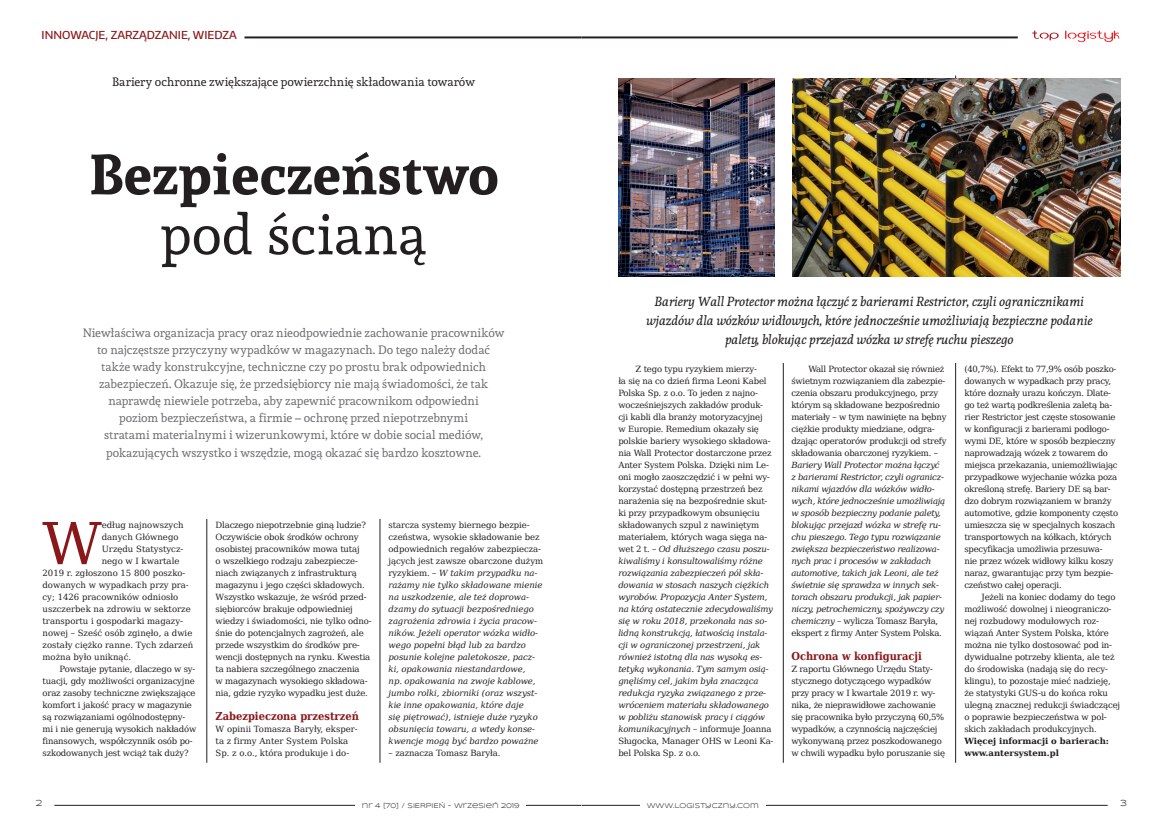
<style>
.page{position:relative;width:1163px;height:828px;background:#fff}
.page>*{position:absolute;margin:0;border:0;box-sizing:border-box;transform-origin:0 0}
.t1{font:57.9px "DejaVu Serif";color:#8a1719}
.t2{font:700 56px "Andada";letter-spacing:.01em;color:#231f20}
.t3{font:56px "Andada";letter-spacing:.005em;color:#231f20}
.t4{font:italic 13px/19px "Andada";letter-spacing:-.01em;color:#231f20;text-align:center}
.t5{font:12px/17px "Andada";color:#6c6d70;text-align:center}
.t6{font:12px "Andada";color:#231f20}
.t7{font:700 11px "DejaVu Serif Condensed";color:#8a1719}
.t8{font:500 11px "Encode Sans Normal";color:#8a1719}
.t9{font:9px "Syncopate";color:#231f20}
.t10{font:8.5px/12px "DejaVu Serif";letter-spacing:-.02em;color:#231f20}
.t11{font:italic 8.5px/12px "DejaVu Serif";letter-spacing:-.03em;color:#231f20}
.t12{font:italic 8.5px/12px "DejaVu Serif";letter-spacing:-.01em;color:#231f20}
.t13{font:8.5px/12px "DejaVu Serif";color:#231f20}
.t14{font:700 8.5px/12px "DejaVu Serif";color:#231f20}
.t15{font:7px "Syncopate";letter-spacing:-.01em;color:#231f20}
.s1{font-style:normal}
.s2{font-style:italic}
</style>
<div class="page">
<hr style="left:581px;top:805px;width:526px;height:1px;background:#231f20">
<div style="left:639px;top:802px;width:126px;height:6px;background:#fff"></div>
<hr style="left:581px;top:36px;width:436px;height:2px;background:#231f20">
<svg style="left:1032px;top:31px;width:26px;height:9px"></svg>
<svg style="left:1065px;top:31px;width:54px;height:11px"></svg>
<hr style="left:54px;top:805px;width:527px;height:1px;background:#231f20">
<div style="left:355px;top:802px;width:171px;height:9px;background:#fff"></div>
<hr style="left:244px;top:36px;width:337px;height:2px;background:#231f20">
<hr style="left:206px;top:519px;width:1px;height:244px;background:#231f20">
<hr style="left:380px;top:519px;width:1px;height:244px;background:#231f20">
<hr style="left:783px;top:363px;width:1px;height:400px;background:#231f20">
<hr style="left:955px;top:363px;width:1px;height:400px;background:#231f20">
<hr style="left:955px;top:75px;width:1px;height:143px;background:#231f20">
<img style="left:618px;top:78px;width:156px;height:198px">
<img style="left:792px;top:78px;width:328px;height:198px">
<p class="t8" style="left:42px;top:27px;width:196px">INNOWACJE, ZARZĄDZANIE, WIEDZA</p>
<h3 class="t6" style="left:112px;top:74px;width:364px">Bariery ochronne zwiększające powierzchnię składowania towarów</h3>
<h2 class="t2" style="left:88px;top:136px;width:412px">Bezpieczeństwo</h2>
<h2 class="t3" style="left:160px;top:198px;width:267px">pod ścianą</h2>
<p class="t5" style="left:83px;top:324px;width:423px">Niewłaściwa organizacja pracy oraz nieodpowiednie zachowanie pracowników to najczęstsze przyczyny wypadków w magazynach. Do tego należy dodać także wady konstrukcyjne, techniczne czy po prostu brak odpowiednich zabezpieczeń. Okazuje się, że przedsiębiorcy nie mają świadomości, że tak naprawdę niewiele potrzeba, aby zapewnić pracownikom odpowiedni<br>poziom bezpieczeństwa, a firmie – ochronę przed niepotrzebnymi<br>stratami materialnymi i wizerunkowymi, które w dobie social mediów, pokazujących wszystko i wszędzie, mogą okazać się bardzo kosztowne.</p>
<h1 class="t1" style="left:42px;top:500px;width:61px">W</h1>
<p class="t13" style="left:102px;top:519px;width:83px">edług najnowszych</p>
<p class="t13" style="left:102px;top:531px;width:78px">danych Głównego</p>
<p class="t13" style="left:102px;top:543px;width:83px">Urzędu Statystycz-</p>
<p class="t13" style="left:102px;top:555px;width:79px">nego w I kwartale</p>
<p class="t13" style="left:43px;top:567px;width:144px">2019 r. zgłoszono 15 800 poszko-</p>
<p class="t13" style="left:43px;top:579px;width:148px">dowanych w wypadkach przy pra-</p>
<p class="t13" style="left:43px;top:591px;width:137px">cy; 1426 pracowników odniosło</p>
<p class="t13" style="left:43px;top:603px;width:150px">uszczerbek na zdrowiu w sektorze</p>
<p class="t13" style="left:43px;top:615px;width:142px">transportu i gospodarki magazy-</p>
<p class="t13" style="left:43px;top:627px;width:151px">nowej – Sześć osób zginęło, a dwie</p>
<p class="t13" style="left:43px;top:639px;width:152px">zostały ciężko ranne. Tych zdarzeń</p>
<p class="t13" style="left:43px;top:651px;width:90px">można było uniknąć.</p>
<p class="t10" style="left:60px;top:663px;width:137px">Powstaje pytanie, dlaczego w sy-</p>
<p class="t10" style="left:43px;top:675px;width:154px">tuacji, gdy możliwości organizacyjne</p>
<p class="t10" style="left:43px;top:687px;width:154px">oraz zasoby techniczne zwiększające</p>
<p class="t10" style="left:43px;top:699px;width:151px">komfort i jakość pracy w magazynie</p>
<p class="t10" style="left:43px;top:711px;width:144px">są rozwiązaniami ogólnodostępny-</p>
<p class="t10" style="left:43px;top:723px;width:155px">mi i nie generują wysokich nakładów</p>
<p class="t10" style="left:43px;top:735px;width:152px">finansowych, współczynnik osób po-</p>
<p class="t10" style="left:43px;top:747px;width:148px">szkodowanych jest wciąż tak duży?</p>
<p class="t10" style="left:215px;top:519px;width:157px">Dlaczego niepotrzebnie giną ludzie?<br>Oczywiście obok środków ochrony osobistej pracowników mowa tutaj<br>o wszelkiego rodzaju zabezpiecze&shy;niach związanych z infrastrukturą magazynu i jego części składowych.<br>Wszystko wskazuje, że wśród przed&shy;siębiorców brakuje odpowiedniej wiedzy i świadomości, nie tylko odno&shy;śnie do potencjalnych zagrożeń, ale przede wszystkim do środków pre&shy;wencji dostępnych na rynku. Kwestia ta nabiera szczególnego znaczenia<br>w magazynach wysokiego składowa&shy;nia, gdzie ryzyko wypadku jest duże.</p>
<p class="t7" style="left:215px;top:707px;width:145px">Zabezpieczona przestrzeń</p>
<p class="t13" style="left:215px;top:723px;width:144px">W opinii Tomasza Baryły, eksper&shy;ta z firmy Anter System Polska<br>Sp. z o.o., która produkuje i do-</p>
<p class="t12" style="left:388px;top:519px;width:156px"><span class="s1">starcza systemy biernego bezpie&shy;czeństwa, wysokie składowanie bez odpowiednich regałów zabezpiecza&shy;jących jest zawsze obarczone dużym ryzykiem.</span> – W takim przypadku na&shy;rażamy nie tylko składowane mienie na uszkodzenie, ale też doprowa&shy;dzamy do sytuacji bezpośredniego zagrożenia zdrowia i życia pracow&shy;ników. Jeżeli operator wózka widło&shy;wego popełni błąd lub za bardzo posunie kolejne paletokosze, pacz&shy;ki, opakowania niestandardowe,<br>np. opakowania na zwoje kablowe, jumbo rolki, zbiorniki (oraz wszyst&shy;kie inne opakowania, które daje<br>się piętrować), istnieje duże ryzyko obsunięcia towaru, a wtedy konse&shy;kwencje mogą być bardzo poważne</p>
<p class="t10" style="left:388px;top:747px;width:113px">– zaznacza Tomasz Baryła.</p>
<h3 class="t4" style="left:646px;top:292px;width:448px">Bariery Wall Protector można łączyć z barierami Restrictor, czyli ogranicznikami wjazdów dla wózków widłowych, które jednocześnie umożliwiają bezpieczne podanie palety, blokując przejazd wózka w strefę ruchu pieszego</h3>
<p class="t10" style="left:618px;top:363px;width:156px;text-indent:17px">Z tego typu ryzykiem mierzy-<br>ła się na co dzień firma Leoni Kabel Polska Sp. z o.o. To jeden z najno&shy;wocześniejszych zakładów produk&shy;cji kabli dla branży motoryzacyjnej<br>w Europie. Remedium okazały się polskie bariery wysokiego składowa&shy;nia Wall Protector dostarczone przez Anter System Polska. Dzięki nim Le&shy;oni mogło zaoszczędzić i w pełni wy&shy;korzystać dostępną przestrzeń bez narażenia się na bezpośrednie skut&shy;ki przy przypadkowym obsunięciu składowanych szpul z nawiniętym materiałem, których waga sięga na&shy;wet 2 t. <span class="s2">– Od dłuższego czasu poszu&shy;kiwaliśmy i konsultowaliśmy różne rozwiązania zabezpieczeń pól skła&shy;dowania w stosach naszych ciężkich wyrobów. Propozycja Anter System, na którą ostatecznie zdecydowaliśmy się w roku 2018, przekonała nas so&shy;lidną konstrukcją, łatwością instala&shy;cji w ograniczonej przestrzeni, jak również istotną dla nas wysoką es&shy;tetyką wykonania. Tym samym osią&shy;gnęliśmy cel, jakim była znacząca redukcja ryzyka związanego z prze&shy;wróceniem materiału składowanego w pobliżu stanowisk pracy i ciągów komunikacyjnych</span> – informuje Joanna Sługocka, Manager OHS w Leoni Ka&shy;bel Polska Sp. z o.o.</p>
<p class="t11" style="left:791px;top:363px;width:157px;text-indent:17px"><span class="s1">Wall Protector okazał się również świetnym rozwiązaniem dla zabezpie&shy;czenia obszaru produkcyjnego, przy którym są składowane bezpośrednio materiały – w tym nawinięte na bębny ciężkie produkty miedziane, odgra&shy;dzając operatorów produkcji od strefy składowania obarczonej ryzykiem.</span> – Bariery Wall Protector można łączyć<br>z barierami Restrictor, czyli ogranicz&shy;nikami wjazdów dla wózków widło&shy;wych, które jednocześnie umożliwiają w sposób bezpieczny podanie palety, blokując przejazd wózka w strefę ru&shy;chu pieszego. Tego typu rozwiązanie zwiększa bezpieczeństwo realizowa&shy;nych prac i procesów w zakładach automotive, takich jak Leoni, ale też świetnie się sprawdza w innych sek&shy;torach obszaru produkcji, jak papier&shy;niczy, petrochemiczny, spożywczy czy chemiczny <span class="s1">– wylicza Tomasz Baryła, ekspert z firmy Anter System Polska.</span></p>
<p class="t7" style="left:791px;top:647px;width:132px">Ochrona w konfiguracji</p>
<p class="t10" style="left:791px;top:663px;width:155px">Z raportu Głównego Urzędu Staty&shy;stycznego dotyczącego wypadków przy pracy w I kwartale 2019 r. wy&shy;nika, że nieprawidłowe zachowanie się pracownika było przyczyną 60,5% wypadków, a czynnością najczęściej wykonywaną przez poszkodowanego w chwili wypadku było poruszanie się</p>
<p class="t10" style="left:964px;top:363px;width:155px">(40,7%). Efekt to 77,9% osób poszko&shy;dowanych w wypadkach przy pracy, które doznały urazu kończyn. Dlate&shy;go też wartą podkreślenia zaletą ba&shy;rier Restrictor jest częste stosowanie w konfiguracji z barierami podłogo&shy;wymi DE, które w sposób bezpieczny naprowadzają wózek z towarem do miejsca przekazania, uniemożliwiając przypadkowe wyjechanie wózka poza określoną strefę. Bariery DE są bar&shy;dzo dobrym rozwiązaniem w branży automotive, gdzie komponenty często umieszcza się w specjalnych koszach transportowych na kółkach, których specyfikacja umożliwia przesuwa-<br>nie przez wózek widłowy kilku koszy naraz, gwarantując przy tym bezpie&shy;czeństwo całej operacji.</p>
<p class="t10" style="left:964px;top:591px;width:157px;text-indent:17px">Jeżeli na koniec dodamy do tego możliwość dowolnej i nieograniczo&shy;nej rozbudowy modułowych roz&shy;wiązań Anter System Polska, które można nie tylko dostosować pod in&shy;dywidualne potrzeby klienta, ale też do środowiska (nadają się do recy&shy;klingu), to pozostaje mieć nadzieję, że statystyki GUS-u do końca roku ulegną znacznej redukcji świadczącej o poprawie bezpieczeństwa w pol&shy;skich zakładach produkcyjnych.</p>
<p class="t14" style="left:964px;top:735px;width:146px">Więcej informacji o barierach: www.antersystem.pl</p>
<p class="t9" style="left:36px;top:798px;width:8px">2</p>
<p class="t15" style="left:362px;top:801px;width:159px">NR 4 [70] / SIERPIEŃ - WRZESIEŃ 2019</p>
<p class="t15" style="left:646px;top:801px;width:114px">WWW.LOGISTYCZNY.COM</p>
<p class="t9" style="left:1120px;top:798px;width:8px">3</p>
</div>
